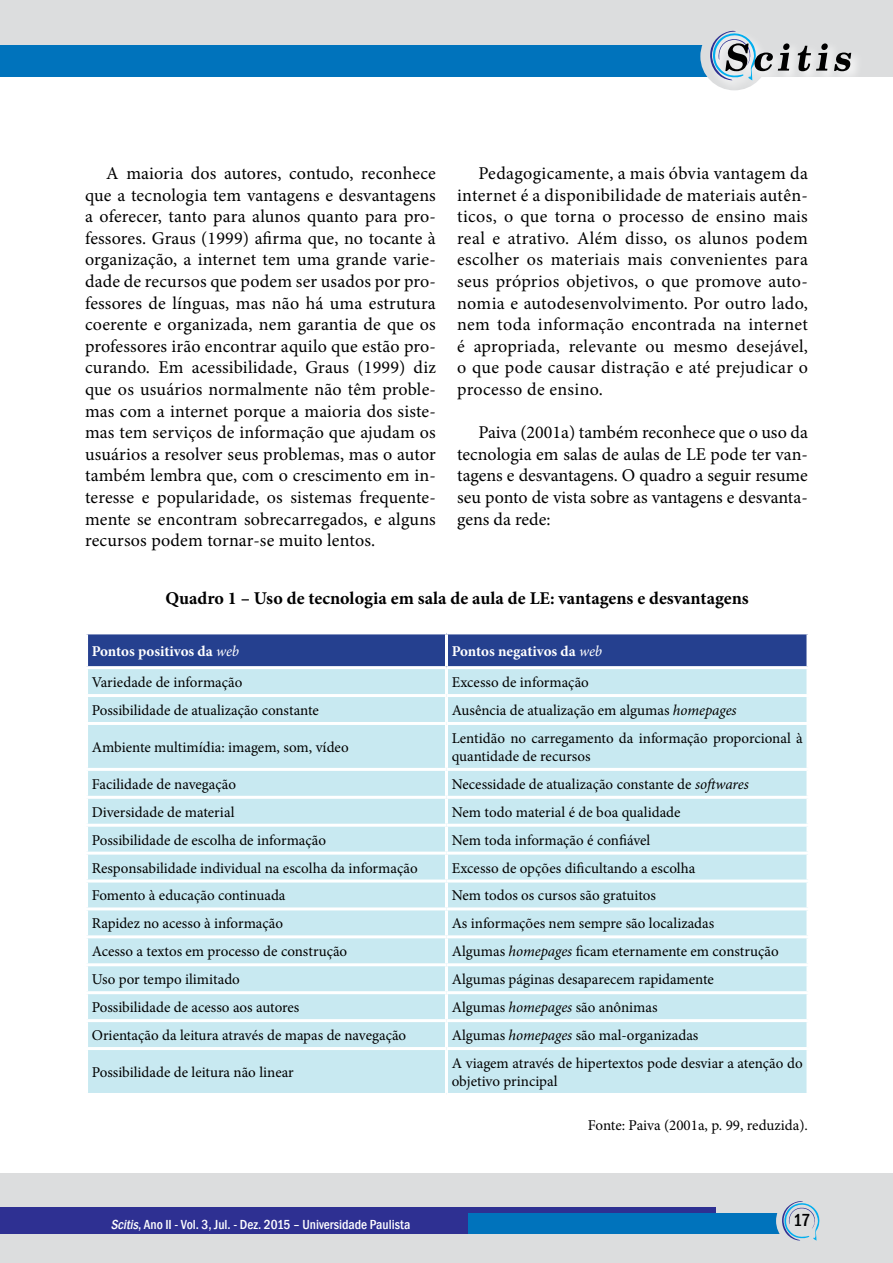
<style>
.page{position:relative;width:893px;height:1263px;background:#fff}
.page>*{position:absolute;margin:0;border:0;box-sizing:border-box;transform-origin:0 0}
.t1{font:18px/21.6px "Minion Pro";letter-spacing:.01em;color:#000;text-align:justify}
.t2{font:700 18px "Minion Pro";color:#000}
.t3{font:500 condensed 18px "Franklin Gothic";color:#000}
.t4{font:15px/18px "Minion Pro";color:#000}
.t5{font:700 15px "Minion Pro";letter-spacing:-.005em;color:#fff}
.t6{font:500 condensed 13.5px "Franklin Gothic";color:#fff}
.s1{font-weight:400;font-style:italic}
.s2{font-style:italic}
</style>
<div class="page">
<div style="left:0;top:0;width:893px;height:77px;background:#dcddde"></div>
<div style="left:0;top:45px;width:733px;height:32px;background:#0073bc"></div>
<div style="left:0;top:1174px;width:893px;height:89px;background:#dcddde"></div>
<div style="left:0;top:1208px;width:715px;height:26px;background:#2e3092"></div>
<div style="left:468px;top:1214px;width:312px;height:20px;background:#0073bc"></div>
<div style="left:700px;top:22px;width:68px;height:68px;background:#dcddde;border-radius:50%"></div>
<svg style="left:776px;top:1201px;width:44px;height:40px"></svg>
<div style="left:706px;top:27px;width:158px;height:66px;background:#fff;opacity:.75"></div>
<svg style="left:834px;top:53px;width:17px;height:18px"></svg>
<svg style="left:798px;top:43px;width:30px;height:28px"></svg>
<svg style="left:709px;top:30px;width:81px;height:50px"></svg>
<div style="left:88px;top:634px;width:718px;height:32px;background:#25408f"></div>
<div style="left:88px;top:669px;width:718px;height:424px;background:#c8e9f1"></div>
<hr style="left:445px;top:634px;width:3px;height:32px;background:#fff">
<hr style="left:445px;top:669px;width:3px;height:25px;background:#fff">
<hr style="left:85px;top:694px;width:361px;height:3px;background:#fff">
<hr style="left:446px;top:694px;width:363px;height:3px;background:#fff">
<hr style="left:445px;top:697px;width:3px;height:25px;background:#fff">
<hr style="left:85px;top:722px;width:361px;height:3px;background:#fff">
<hr style="left:446px;top:722px;width:363px;height:3px;background:#fff">
<hr style="left:445px;top:725px;width:3px;height:43px;background:#fff">
<hr style="left:85px;top:768px;width:361px;height:3px;background:#fff">
<hr style="left:446px;top:768px;width:363px;height:3px;background:#fff">
<hr style="left:445px;top:771px;width:3px;height:25px;background:#fff">
<hr style="left:85px;top:796px;width:361px;height:3px;background:#fff">
<hr style="left:446px;top:796px;width:363px;height:3px;background:#fff">
<hr style="left:445px;top:799px;width:3px;height:25px;background:#fff">
<hr style="left:85px;top:824px;width:361px;height:3px;background:#fff">
<hr style="left:446px;top:824px;width:363px;height:3px;background:#fff">
<hr style="left:445px;top:827px;width:3px;height:25px;background:#fff">
<hr style="left:85px;top:852px;width:361px;height:3px;background:#fff">
<hr style="left:446px;top:852px;width:363px;height:3px;background:#fff">
<hr style="left:445px;top:855px;width:3px;height:24px;background:#fff">
<hr style="left:85px;top:879px;width:361px;height:3px;background:#fff">
<hr style="left:446px;top:879px;width:363px;height:3px;background:#fff">
<hr style="left:445px;top:882px;width:3px;height:25px;background:#fff">
<hr style="left:85px;top:907px;width:361px;height:3px;background:#fff">
<hr style="left:446px;top:907px;width:363px;height:3px;background:#fff">
<hr style="left:445px;top:910px;width:3px;height:25px;background:#fff">
<hr style="left:85px;top:935px;width:361px;height:3px;background:#fff">
<hr style="left:446px;top:935px;width:363px;height:3px;background:#fff">
<hr style="left:445px;top:938px;width:3px;height:25px;background:#fff">
<hr style="left:85px;top:963px;width:361px;height:3px;background:#fff">
<hr style="left:446px;top:963px;width:363px;height:3px;background:#fff">
<hr style="left:445px;top:966px;width:3px;height:25px;background:#fff">
<hr style="left:85px;top:991px;width:361px;height:3px;background:#fff">
<hr style="left:446px;top:991px;width:363px;height:3px;background:#fff">
<hr style="left:445px;top:994px;width:3px;height:25px;background:#fff">
<hr style="left:85px;top:1019px;width:361px;height:3px;background:#fff">
<hr style="left:446px;top:1019px;width:363px;height:3px;background:#fff">
<hr style="left:445px;top:1022px;width:3px;height:25px;background:#fff">
<hr style="left:85px;top:1047px;width:361px;height:3px;background:#fff">
<hr style="left:446px;top:1047px;width:363px;height:3px;background:#fff">
<hr style="left:445px;top:1050px;width:3px;height:43px;background:#fff">
<p class="t1" style="left:85px;top:162px;width:352px;text-indent:21px">A maioria dos autores, contudo, reconhece que a tecnologia tem vantagens e desvantagens a oferecer, tanto para alunos quanto para pro&shy;fessores. Graus (1999) afirma que, no tocante à organização, a internet tem uma grande varie&shy;dade de recursos que podem ser usados por pro&shy;fessores de línguas, mas não há uma estrutura coerente e organizada, nem garantia de que os professores irão encontrar aquilo que estão pro&shy;curando. Em acessibilidade, Graus (1999) diz que os usuários normalmente não têm proble&shy;mas com a internet porque a maioria dos siste&shy;mas tem serviços de informação que ajudam os usuários a resolver seus problemas, mas o autor também lembra que, com o crescimento em in&shy;teresse e popularidade, os sistemas frequente&shy;mente se encontram sobrecarregados, e alguns recursos podem tornar-se muito lentos.</p>
<p class="t1" style="left:457px;top:162px;width:352px;text-indent:21px">Pedagogicamente, a mais óbvia vantagem da internet é a disponibilidade de materiais autên&shy;ticos, o que torna o processo de ensino mais real e atrativo. Além disso, os alunos podem escolher os materiais mais convenientes para seus próprios objetivos, o que promove auto&shy;nomia e autodesenvolvimento. Por outro lado, nem toda informação encontrada na internet é apropriada, relevante ou mesmo desejável, o que pode causar distração e até prejudicar o processo de ensino.</p>
<p class="t1" style="left:457px;top:422px;width:352px;text-indent:21px">Paiva (2001a) também reconhece que o uso da tecnologia em salas de aulas de LE pode ter van&shy;tagens e desvantagens. O quadro a seguir resume seu ponto de vista sobre as vantagens e desvanta&shy;gens da rede:</p>
<p class="t2" style="left:165px;top:585px;width:585px">Quadro 1 – Uso de tecnologia em sala de aula de LE: vantagens e desvantagens</p>
<p class="t5" style="left:92px;top:640px;width:149px">Pontos positivos da <span class="s1">web</span></p>
<p class="t5" style="left:452px;top:640px;width:152px">Pontos negativos da <span class="s1">web</span></p>
<p class="t4" style="left:92px;top:673px;width:152px">Variedade de informação</p>
<p class="t4" style="left:452px;top:673px;width:139px">Excesso de informação</p>
<p class="t4" style="left:92px;top:701px;width:229px">Possibilidade de atualização constante</p>
<p class="t4" style="left:452px;top:701px;width:286px">Ausência de atualização em algumas <span class="s2">homepages</span></p>
<p class="t4" style="left:92px;top:738px;width:258px">Ambiente multimídia: imagem, som, vídeo</p>
<p class="t4" style="left:452px;top:729px;width:352px">Lentidão no carregamento da informação proporcional à quantidade de recursos</p>
<p class="t4" style="left:92px;top:775px;width:146px">Facilidade de navegação</p>
<p class="t4" style="left:452px;top:775px;width:298px">Necessidade de atualização constante de <span class="s2">softwares</span></p>
<p class="t4" style="left:92px;top:803px;width:144px">Diversidade de material</p>
<p class="t4" style="left:452px;top:803px;width:230px">Nem todo material é de boa qualidade</p>
<p class="t4" style="left:92px;top:831px;width:236px">Possibilidade de escolha de informação</p>
<p class="t4" style="left:452px;top:831px;width:200px">Nem toda informação é confiável</p>
<p class="t4" style="left:92px;top:859px;width:327px">Responsabilidade individual na escolha da informação</p>
<p class="t4" style="left:452px;top:859px;width:245px">Excesso de opções dificultando a escolha</p>
<p class="t4" style="left:92px;top:887px;width:195px">Fomento à educação continuada</p>
<p class="t4" style="left:452px;top:887px;width:206px">Nem todos os cursos são gratuitos</p>
<p class="t4" style="left:92px;top:915px;width:193px">Rapidez no acesso à informação</p>
<p class="t4" style="left:452px;top:915px;width:264px">As informações nem sempre são localizadas</p>
<p class="t4" style="left:92px;top:942px;width:257px">Acesso a textos em processo de construção</p>
<p class="t4" style="left:452px;top:942px;width:329px">Algumas <span class="s2">homepages</span> ficam eternamente em construção</p>
<p class="t4" style="left:92px;top:970px;width:150px">Uso por tempo ilimitado</p>
<p class="t4" style="left:452px;top:970px;width:264px">Algumas páginas desaparecem rapidamente</p>
<p class="t4" style="left:92px;top:998px;width:209px">Possibilidade de acesso aos autores</p>
<p class="t4" style="left:452px;top:998px;width:207px">Algumas <span class="s2">homepages</span> são anônimas</p>
<p class="t4" style="left:92px;top:1026px;width:316px">Orientação da leitura através de mapas de navegação</p>
<p class="t4" style="left:452px;top:1026px;width:248px">Algumas <span class="s2">homepages</span> são mal-organizadas</p>
<p class="t4" style="left:92px;top:1063px;width:204px">Possibilidade de leitura não linear</p>
<p class="t4" style="left:452px;top:1054px;width:353px">A viagem através de hipertextos pode desviar a atenção do objetivo principal</p>
<p class="t4" style="left:588px;top:1116px;width:222px">Fonte: Paiva (2001a, p. 99, reduzida).</p>
<p class="t6" style="left:111px;top:1215px;width:301px"><span class="s2">Scitis</span>, Ano II - Vol. 3, Jul. - Dez. 2015 – Universidade Paulista</p>
<p class="t3" style="left:793px;top:1208px;width:19px">17</p>
</div>
